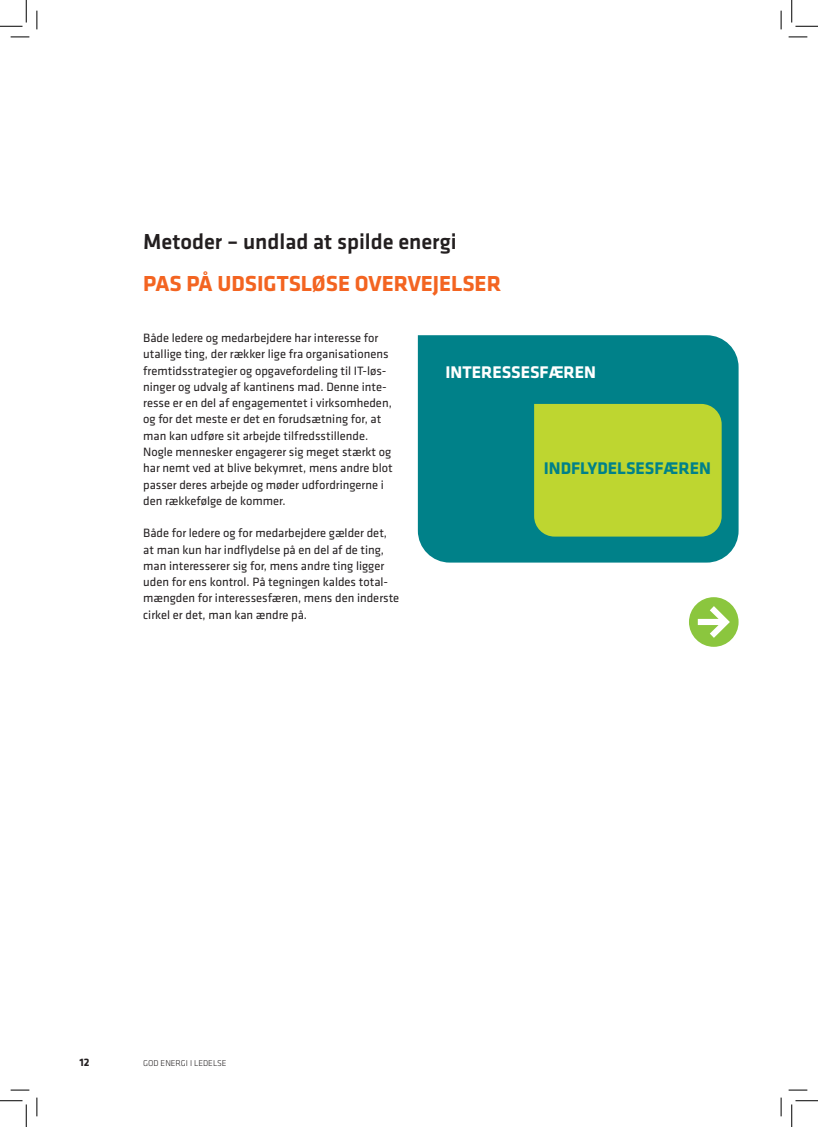
<style>
.page{position:relative;width:818px;height:1127px;background:#fff}
.page>*{position:absolute;margin:0;border:0;box-sizing:border-box;transform-origin:0 0}
.Overskrift_opslag_1{font:500 22.5px "Klavika";color:#231f20}
.Overskrift_opslag_1-2{font:700 22.5px "Klavika";color:#f36421}
.t1{font:700 17.5px "Klavika";color:#008189}
.t2{font:700 17.5px "Klavika";color:#fff}
.BAR_Brød{font:12.5px/16.2px "Klavika";color:#231f20}
.t3{font:700 11.25px "Klavika";color:#231f20}
.t4{font:300 8.75px "Klavika";color:#231f20}
</style>
<div class="page">
<svg style="left:689px;top:597px;width:49px;height:49px"></svg>
<div style="left:418px;top:335px;width:320px;height:227px;background:#008189"></div>
<div style="left:534px;top:404px;width:188px;height:132px;background:#bed630"></div>
<svg style="left:11px;top:36px;width:18px;height:2px"></svg>
<svg style="left:788px;top:36px;width:19px;height:2px"></svg>
<svg style="left:11px;top:1089px;width:18px;height:1px"></svg>
<svg style="left:788px;top:1089px;width:19px;height:1px"></svg>
<svg style="left:36px;top:11px;width:2px;height:18px"></svg>
<svg style="left:36px;top:1097px;width:2px;height:18px"></svg>
<svg style="left:780px;top:11px;width:2px;height:18px"></svg>
<svg style="left:780px;top:1097px;width:2px;height:18px"></svg>
<svg style="left:0;top:0;width:27px;height:27px"></svg>
<svg style="left:0;top:1100px;width:27px;height:26px"></svg>
<svg style="left:791px;top:0;width:27px;height:27px"></svg>
<svg style="left:791px;top:1100px;width:27px;height:26px"></svg>
<p class="Overskrift_opslag_1" style="left:143px;top:226px;width:315px">Metoder – undlad at spilde energi</p>
<p class="Overskrift_opslag_1-2" style="left:143px;top:267px;width:359px">PAS PÅ UDSIGTSLØSE OVERVEJELSER</p>
<p class="BAR_Brød" style="left:143px;top:329px;width:251px">Både ledere og medarbejdere har interesse for utallige ting, der rækker lige fra organisationens fremtidsstrategier og opgavefordeling til IT-løs&shy;ninger og udvalg af kantinens mad. Denne inte&shy;resse er en del af engagementet i virksomheden, og for det meste er det en forudsætning for, at man kan udføre sit arbejde tilfredsstillende.<br>Nogle mennesker engagerer sig meget stærkt og har nemt ved at blive bekymret, mens andre blot passer deres arbejde og møder udfordringerne i den rækkefølge de kommer.</p>
<p class="BAR_Brød" style="left:143px;top:524px;width:258px">Både for ledere og for medarbejdere gælder det, at man kun har indflydelse på en del af de ting, man interesserer sig for, mens andre ting ligger uden for ens kontrol. På tegningen kaldes total&shy;mængden for interessesfæren, mens den inderste cirkel er det, man kan ændre på.</p>
<p class="t2" style="left:445px;top:359px;width:152px">INTERESSESFÆREN</p>
<p class="t1" style="left:544px;top:455px;width:169px">INDFLYDELSESFÆREN</p>
<p class="t3" style="left:79px;top:1053px;width:12px">12</p>
<p class="t4" style="left:143px;top:1057px;width:85px">GOD ENERGI I LEDELSE</p>
</div>
